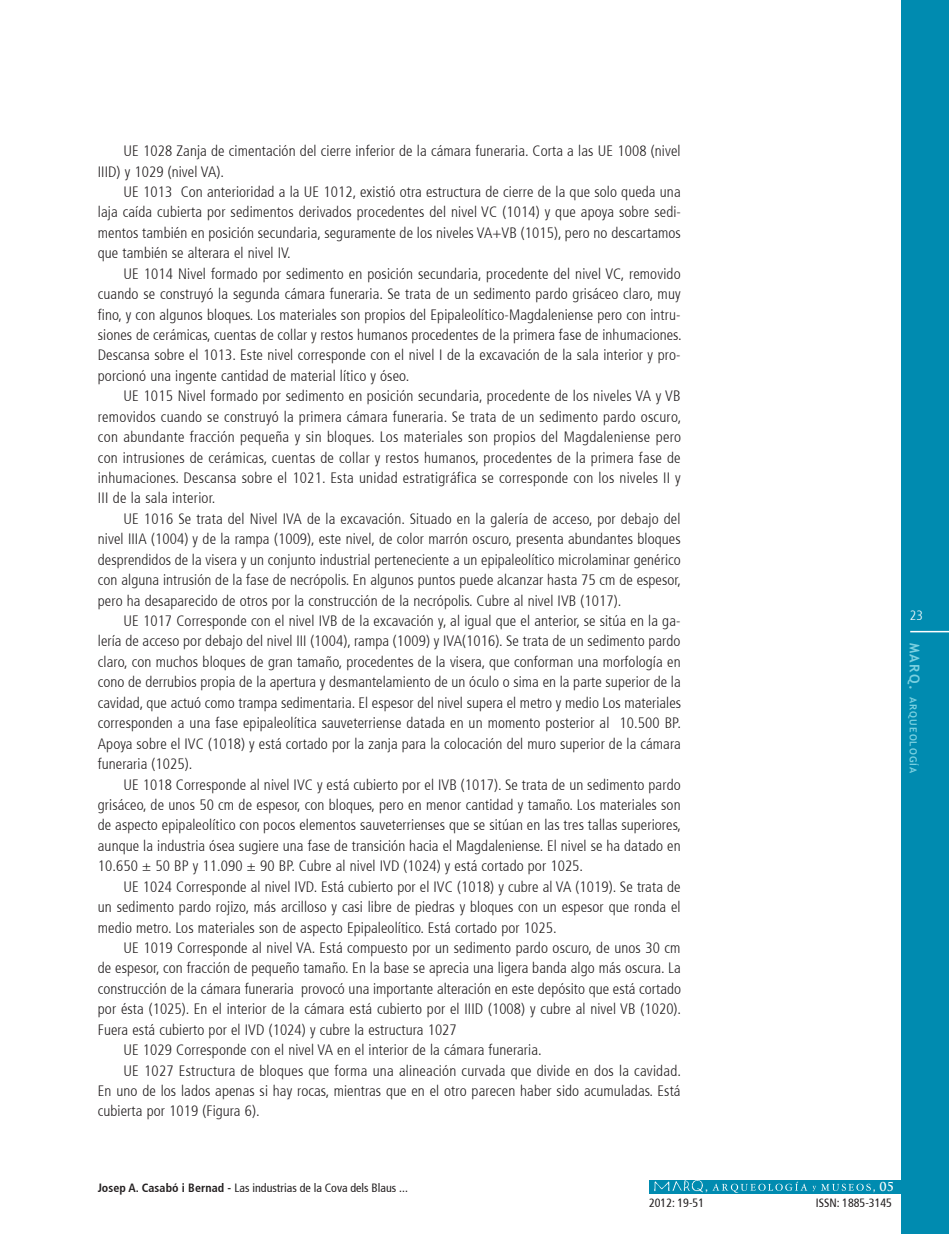
<style>
.page{position:relative;width:949px;height:1234px;background:#fff}
.page>*{position:absolute;margin:0;border:0;box-sizing:border-box;transform-origin:0 0}
.t1{font:300 condensed 15px "Frutiger 47";letter-spacing:.005em;color:#231f20}
.t2{font:300 condensed 13.5px "Frutiger 47";color:#fff}
.t3{font:condensed 12px "Frutiger 57";color:#231f20}
.t4{font:700 12px "Trajan Pro";color:#fff}
.t5{font:700 9.75px "Trebuchet MS";letter-spacing:.11em;color:#7bd0e0}
.s1{font-size:13.5px}
.s2{font-family:"Frutiger 67";font-weight:700}
</style>
<div class="page">
<div style="left:900px;top:0;width:48px;height:1233px;background:#008bb0"></div>
<hr style="left:909px;top:630px;width:39px;height:2px;background:#fff">
<div style="left:648px;top:1179px;width:253px;height:14px;background:#008bb0"></div>
<img style="left:652px;top:1179px;width:55px;height:13px">
<svg style="left:712px;top:1181px;width:158px;height:11px"></svg>
<p class="t1" style="left:123px;top:142px;width:558px">UE 1028 Zanja de cimentación del cierre inferior de la cámara funeraria. Corta a las UE 1008 (nivel</p>
<p class="t1" style="left:98px;top:163px;width:128px">IIID) y 1029 (nivel VA).</p>
<p class="t1" style="left:123px;top:183px;width:558px">UE 1013 Con anterioridad a la UE 1012, existió otra estructura de cierre de la que solo queda una</p>
<p class="t1" style="left:98px;top:204px;width:584px">laja caída cubierta por sedimentos derivados procedentes del nivel VC (1014) y que apoya sobre sedi-</p>
<p class="t1" style="left:98px;top:224px;width:584px">mentos también en posición secundaria, seguramente de los niveles VA+VB (1015), pero no descartamos</p>
<p class="t1" style="left:98px;top:244px;width:194px">que también se alterara el nivel IV.</p>
<p class="t1" style="left:123px;top:265px;width:558px">UE 1014 Nivel formado por sedimento en posición secundaria, procedente del nivel VC, removido</p>
<p class="t1" style="left:98px;top:285px;width:584px">cuando se construyó la segunda cámara funeraria. Se trata de un sedimento pardo grisáceo claro, muy</p>
<p class="t1" style="left:98px;top:306px;width:584px">fino, y con algunos bloques. Los materiales son propios del Epipaleolítico-Magdaleniense pero con intru-</p>
<p class="t1" style="left:98px;top:326px;width:585px">siones de cerámicas, cuentas de collar y restos humanos procedentes de la primera fase de inhumaciones.</p>
<p class="t1" style="left:98px;top:347px;width:584px">Descansa sobre el 1013. Este nivel corresponde con el nivel I de la excavación de la sala interior y pro-</p>
<p class="t1" style="left:98px;top:367px;width:313px">porcionó una ingente cantidad de material lítico y óseo.</p>
<p class="t1" style="left:123px;top:387px;width:558px">UE 1015 Nivel formado por sedimento en posición secundaria, procedente de los niveles VA y VB</p>
<p class="t1" style="left:98px;top:408px;width:584px">removidos cuando se construyó la primera cámara funeraria. Se trata de un sedimento pardo oscuro,</p>
<p class="t1" style="left:98px;top:428px;width:584px">con abundante fracción pequeña y sin bloques. Los materiales son propios del Magdaleniense pero</p>
<p class="t1" style="left:98px;top:449px;width:584px">con intrusiones de cerámicas, cuentas de collar y restos humanos, procedentes de la primera fase de</p>
<p class="t1" style="left:98px;top:469px;width:584px">inhumaciones. Descansa sobre el 1021. Esta unidad estratigráfica se corresponde con los niveles II y</p>
<p class="t1" style="left:98px;top:489px;width:119px">III de la sala interior.</p>
<p class="t1" style="left:123px;top:510px;width:558px">UE 1016 Se trata del Nivel IVA de la excavación. Situado en la galería de acceso, por debajo del</p>
<p class="t1" style="left:98px;top:530px;width:584px">nivel IIIA (1004) y de la rampa (1009), este nivel, de color marrón oscuro, presenta abundantes bloques</p>
<p class="t1" style="left:98px;top:551px;width:584px">desprendidos de la visera y un conjunto industrial perteneciente a un epipaleolítico microlaminar genérico</p>
<p class="t1" style="left:98px;top:571px;width:584px">con alguna intrusión de la fase de necrópolis. En algunos puntos puede alcanzar hasta 75 cm de espesor,</p>
<p class="t1" style="left:98px;top:591px;width:525px">pero ha desaparecido de otros por la construcción de la necrópolis. Cubre al nivel IVB (1017).</p>
<p class="t1" style="left:123px;top:612px;width:558px">UE 1017 Corresponde con el nivel IVB de la excavación y, al igual que el anterior, se sitúa en la ga-</p>
<p class="t1" style="left:98px;top:632px;width:584px">lería de acceso por debajo del nivel III (1004), rampa (1009) y IVA(1016). Se trata de un sedimento pardo</p>
<p class="t1" style="left:98px;top:653px;width:584px">claro, con muchos bloques de gran tamaño, procedentes de la visera, que conforman una morfología en</p>
<p class="t1" style="left:98px;top:673px;width:584px">cono de derrubios propia de la apertura y desmantelamiento de un óculo o sima en la parte superior de la</p>
<p class="t1" style="left:98px;top:694px;width:584px">cavidad, que actuó como trampa sedimentaria. El espesor del nivel supera el metro y medio Los materiales</p>
<p class="t1" style="left:98px;top:714px;width:584px">corresponden a una fase epipaleolítica sauveterriense datada en un momento posterior al 10.500 BP.</p>
<p class="t1" style="left:98px;top:734px;width:584px">Apoya sobre el IVC (1018) y está cortado por la zanja para la colocación del muro superior de la cámara</p>
<p class="t1" style="left:98px;top:755px;width:96px">funeraria (1025).</p>
<p class="t1" style="left:123px;top:775px;width:558px">UE 1018 Corresponde al nivel IVC y está cubierto por el IVB (1017). Se trata de un sedimento pardo</p>
<p class="t1" style="left:98px;top:796px;width:584px">grisáceo, de unos 50 cm de espesor, con bloques, pero en menor cantidad y tamaño. Los materiales son</p>
<p class="t1" style="left:98px;top:816px;width:584px">de aspecto epipaleolítico con pocos elementos sauveterrienses que se sitúan en las tres tallas superiores,</p>
<p class="t1" style="left:98px;top:836px;width:584px">aunque la industria ósea sugiere una fase de transición hacia el Magdaleniense. El nivel se ha datado en</p>
<p class="t1" style="left:98px;top:857px;width:486px">10.650 ± 50 BP y 11.090 ± 90 BP. Cubre al nivel IVD (1024) y está cortado por 1025.</p>
<p class="t1" style="left:123px;top:877px;width:558px">UE 1024 Corresponde al nivel IVD. Está cubierto por el IVC (1018) y cubre al VA (1019). Se trata de</p>
<p class="t1" style="left:98px;top:898px;width:584px">un sedimento pardo rojizo, más arcilloso y casi libre de piedras y bloques con un espesor que ronda el</p>
<p class="t1" style="left:98px;top:918px;width:460px">medio metro. Los materiales son de aspecto Epipaleolítico. Está cortado por 1025.</p>
<p class="t1" style="left:123px;top:939px;width:558px">UE 1019 Corresponde al nivel VA. Está compuesto por un sedimento pardo oscuro, de unos 30 cm</p>
<p class="t1" style="left:98px;top:959px;width:584px">de espesor, con fracción de pequeño tamaño. En la base se aprecia una ligera banda algo más oscura. La</p>
<p class="t1" style="left:98px;top:979px;width:584px">construcción de la cámara funeraria provocó una importante alteración en este depósito que está cortado</p>
<p class="t1" style="left:98px;top:1000px;width:584px">por ésta (1025). En el interior de la cámara está cubierto por el IIID (1008) y cubre al nivel VB (1020).</p>
<p class="t1" style="left:98px;top:1020px;width:360px">Fuera está cubierto por el IVD (1024) y cubre la estructura 1027</p>
<p class="t1" style="left:123px;top:1041px;width:419px">UE 1029 Corresponde con el nivel VA en el interior de la cámara funeraria.</p>
<p class="t1" style="left:123px;top:1061px;width:559px">UE 1027 Estructura de bloques que forma una alineación curvada que divide en dos la cavidad.</p>
<p class="t1" style="left:98px;top:1081px;width:584px">En uno de los lados apenas si hay rocas, mientras que en el otro parecen haber sido acumuladas. Está</p>
<p class="t1" style="left:98px;top:1102px;width:163px">cubierta por 1019 (Figura 6).</p>
<p class="t2" style="left:909px;top:607px;width:15px">23</p>
<p class="t5" style="left:919px;top:642px;width:132px;rotate:90deg"><span class="s1">MARQ.</span> ARQUEOLOGÍA</p>
<p class="t3" style="left:98px;top:1180px;width:311px"><span class="s2">Josep A. Casabó i Bernad -</span> Las industrias de la Cova dels Blaus ...</p>
<p class="t4" style="left:705px;top:1178px;width:4px">,</p>
<p class="t4" style="left:872px;top:1178px;width:23px">, 05</p>
<p class="t3" style="left:649px;top:1195px;width:57px">2012: 19-51</p>
<p class="t3" style="left:815px;top:1195px;width:78px">ISSN: 1885-3145</p>
</div>
